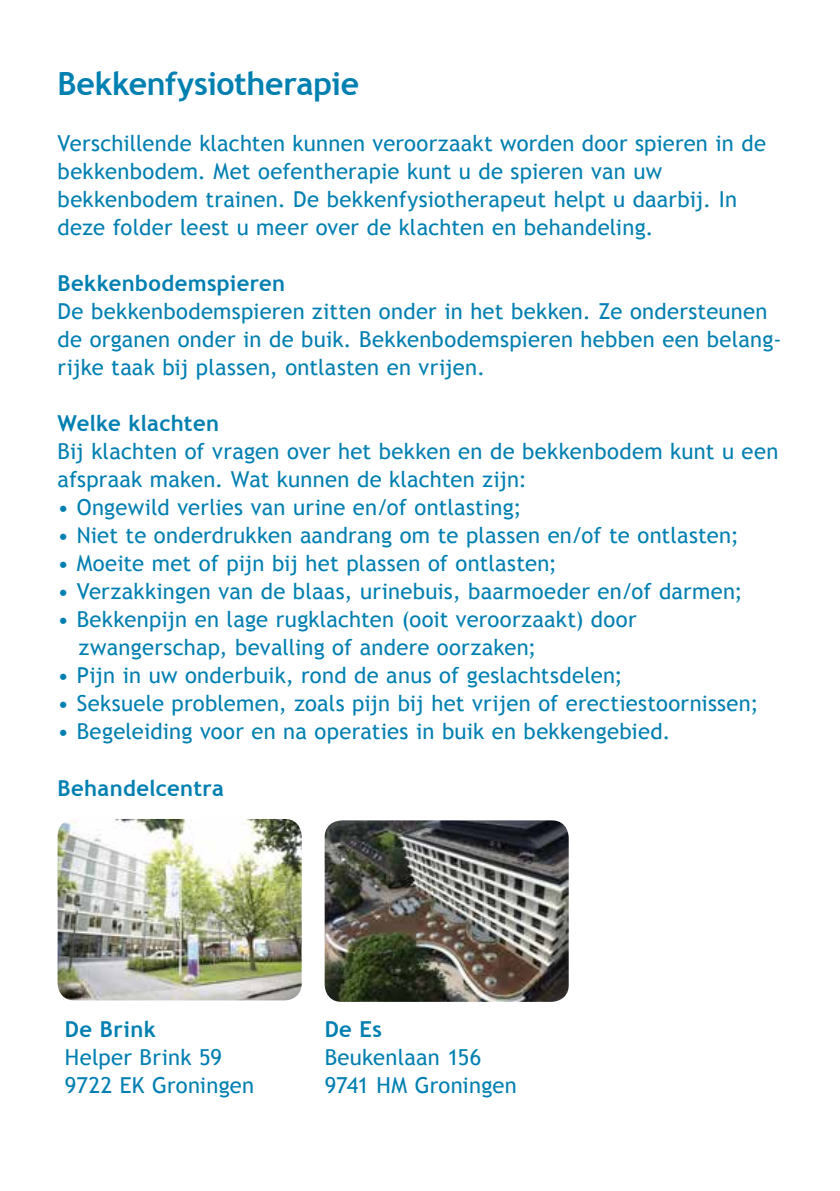
<style>
.page{position:relative;width:840px;height:1191px;background:#fff}
.page>*{position:absolute;margin:0;border:0;box-sizing:border-box;transform-origin:0 0}
.t1{font:700 32px "Trebuchet MS";letter-spacing:-.01em;color:#007fb1}
.t2{font:22px/28px "Trebuchet MS";letter-spacing:.01em;color:#007fb1}
.t3{font:700 22px "Trebuchet MS";letter-spacing:.015em;color:#007fb1}
</style>
<div class="page">
<img style="left:324px;top:820px;width:244px;height:181px">
<img style="left:58px;top:819px;width:243px;height:181px">
<h1 class="t1" style="left:58px;top:64px;width:303px">Bekkenfysiotherapie</h1>
<p class="t2" style="left:58px;top:130px;width:709px">Verschillende klachten kunnen veroorzaakt worden door spieren in de bekkenbodem. Met oefentherapie kunt u de spieren van uw bekkenbodem trainen. De bekkenfysiotherapeut helpt u daarbij. In deze folder leest u meer over de klachten en behandeling.</p>
<p class="t3" style="left:58px;top:269px;width:229px">Bekkenbodemspieren</p>
<p class="t2" style="left:58px;top:298px;width:725px">De bekkenbodemspieren zitten onder in het bekken. Ze ondersteunen de organen onder in de buik. Bekkenbodemspieren hebben een belang&shy;rijke taak bij plassen, ontlasten en vrijen.</p>
<p class="t3" style="left:58px;top:409px;width:163px">Welke klachten</p>
<p class="t2" style="left:58px;top:438px;width:722px">Bij klachten of vragen over het bekken en de bekkenbodem kunt u een afspraak maken. Wat kunnen de klachten zijn:</p>
<p class="t2" style="left:58px;top:494px;width:465px">• Ongewild verlies van urine en/of ontlasting;</p>
<p class="t2" style="left:58px;top:522px;width:682px">• Niet te onderdrukken aandrang om te plassen en/of te ontlasten;</p>
<p class="t2" style="left:58px;top:550px;width:500px">• Moeite met of pijn bij het plassen of ontlasten;</p>
<p class="t2" style="left:58px;top:578px;width:686px">• Verzakkingen van de blaas, urinebuis, baarmoeder en/of darmen;</p>
<p class="t2" style="left:79px;top:606px;width:559px;text-indent:-21px">• Bekkenpijn en lage rugklachten (ooit veroorzaakt) door zwangerschap, bevalling of andere oorzaken;</p>
<p class="t2" style="left:58px;top:662px;width:566px">• Pijn in uw onderbuik, rond de anus of geslachtsdelen;</p>
<p class="t2" style="left:58px;top:690px;width:702px">• Seksuele problemen, zoals pijn bij het vrijen of erectiestoornissen;</p>
<p class="t2" style="left:58px;top:718px;width:614px">• Begeleiding voor en na operaties in buik en bekkengebied.</p>
<p class="t3" style="left:58px;top:774px;width:167px">Behandelcentra</p>
<p class="t3" style="left:65px;top:1015px;width:92px">De Brink</p>
<p class="t2" style="left:65px;top:1043px;width:191px">Helper Brink 59<br>9722 EK Groningen</p>
<p class="t3" style="left:324px;top:1015px;width:59px">De Es</p>
<p class="t2" style="left:324px;top:1043px;width:194px">Beukenlaan 156<br>9741 HM Groningen</p>
</div>
